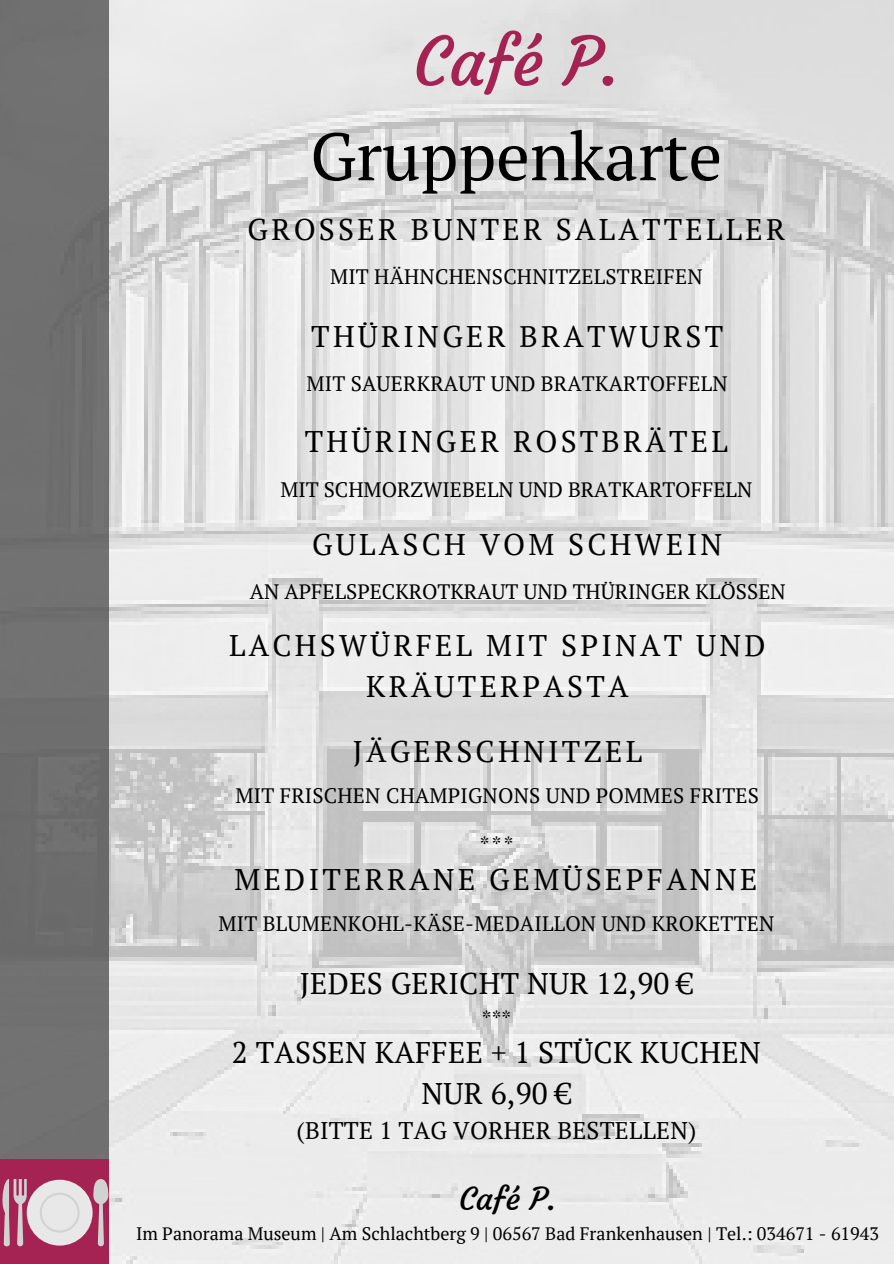
<style>
.page{position:relative;width:894px;height:1264px;background:#fff}
.page>*{position:absolute;margin:0;border:0;box-sizing:border-box;transform-origin:0 0}
.t1{font:66.9px "PT Serif";color:#000}
.t2{font:66.9px "Courgette";color:#a42352}
.t3{font:31.5px "Courgette";color:#000}
.t4{font:29.85px/40.7px "PT Serif";letter-spacing:.11em;color:#000;text-align:center}
.t5{font:29.85px/40.7px "PT Serif";letter-spacing:.01em;color:#000;text-align:center}
.t6{font:24px "PT Serif";letter-spacing:.01em;color:#000}
.t7{font:20.85px "PT Serif";letter-spacing:.01em;color:#000}
.t8{font:18px "PT Serif";color:#000}
</style>
<div class="page">
<img style="left:108px;top:0;width:785px;height:1263px">
<div style="left:0;top:0;width:108px;height:1263px;background:#707070"></div>
<div style="left:0;top:1159px;width:108px;height:104px;background:#a42352"></div>
<div style="left:27px;top:1179px;width:66px;height:66px;background:#e8e8e8;border-radius:50%"></div>
<svg style="left:40px;top:1193px;width:40px;height:39px"></svg>
<svg style="left:93px;top:1179px;width:15px;height:67px"></svg>
<svg style="left:2px;top:1179px;width:25px;height:67px"></svg>
<h1 class="t2" style="left:413px;top:20px;width:207px">Café P.</h1>
<h1 class="t1" style="left:310px;top:111px;width:413px">Gruppenkarte</h1>
<h3 class="t4" style="left:247px;top:208px;width:538px">GROSSER BUNTER SALATTELLER</h3>
<p class="t7" style="left:330px;top:262px;width:374px">MIT HÄHNCHENSCHNITZELSTREIFEN</p>
<h3 class="t4" style="left:311px;top:315px;width:413px">THÜRINGER BRATWURST</h3>
<p class="t7" style="left:306px;top:369px;width:423px">MIT SAUERKRAUT UND BRATKARTOFFELN</p>
<h3 class="t4" style="left:305px;top:420px;width:424px">THÜRINGER ROSTBRÄTEL</h3>
<p class="t7" style="left:280px;top:475px;width:473px">MIT SCHMORZWIEBELN UND BRATKARTOFFELN</p>
<h3 class="t4" style="left:312px;top:523px;width:411px">GULASCH VOM SCHWEIN</h3>
<p class="t7" style="left:250px;top:577px;width:537px">AN APFELSPECKROTKRAUT UND THÜRINGER KLÖSSEN</p>
<h3 class="t4" style="left:229px;top:624px;width:538px">LACHSWÜRFEL MIT SPINAT UND<br>KRÄUTERPASTA</h3>
<h3 class="t4" style="left:352px;top:730px;width:291px">JÄGERSCHNITZEL</h3>
<p class="t7" style="left:235px;top:780px;width:525px">MIT FRISCHEN CHAMPIGNONS UND POMMES FRITES</p>
<p class="t7" style="left:479px;top:830px;width:35px">***</p>
<h3 class="t4" style="left:234px;top:858px;width:524px">MEDITERRANE GEMÜSEPFANNE</h3>
<p class="t7" style="left:218px;top:909px;width:557px">MIT BLUMENKOHL-KÄSE-MEDAILLON UND KROKETTEN</p>
<h3 class="t5" style="left:300px;top:962px;width:394px">JEDES GERICHT NUR 12,90 €</h3>
<p class="t7" style="left:481px;top:1004px;width:31px">***</p>
<h3 class="t5" style="left:232px;top:1031px;width:530px">2 TASSEN KAFFEE + 1 STÜCK KUCHEN<br>NUR 6,90 €</h3>
<p class="t6" style="left:296px;top:1113px;width:401px">(BITTE 1 TAG VORHER BESTELLEN)</p>
<h2 class="t3" style="left:459px;top:1179px;width:98px">Café P.</h2>
<p class="t8" style="left:136px;top:1220px;width:744px">Im Panorama Museum | Am Schlachtberg 9 | 06567 Bad Frankenhausen | Tel.: 034671 - 61943</p>
</div>
